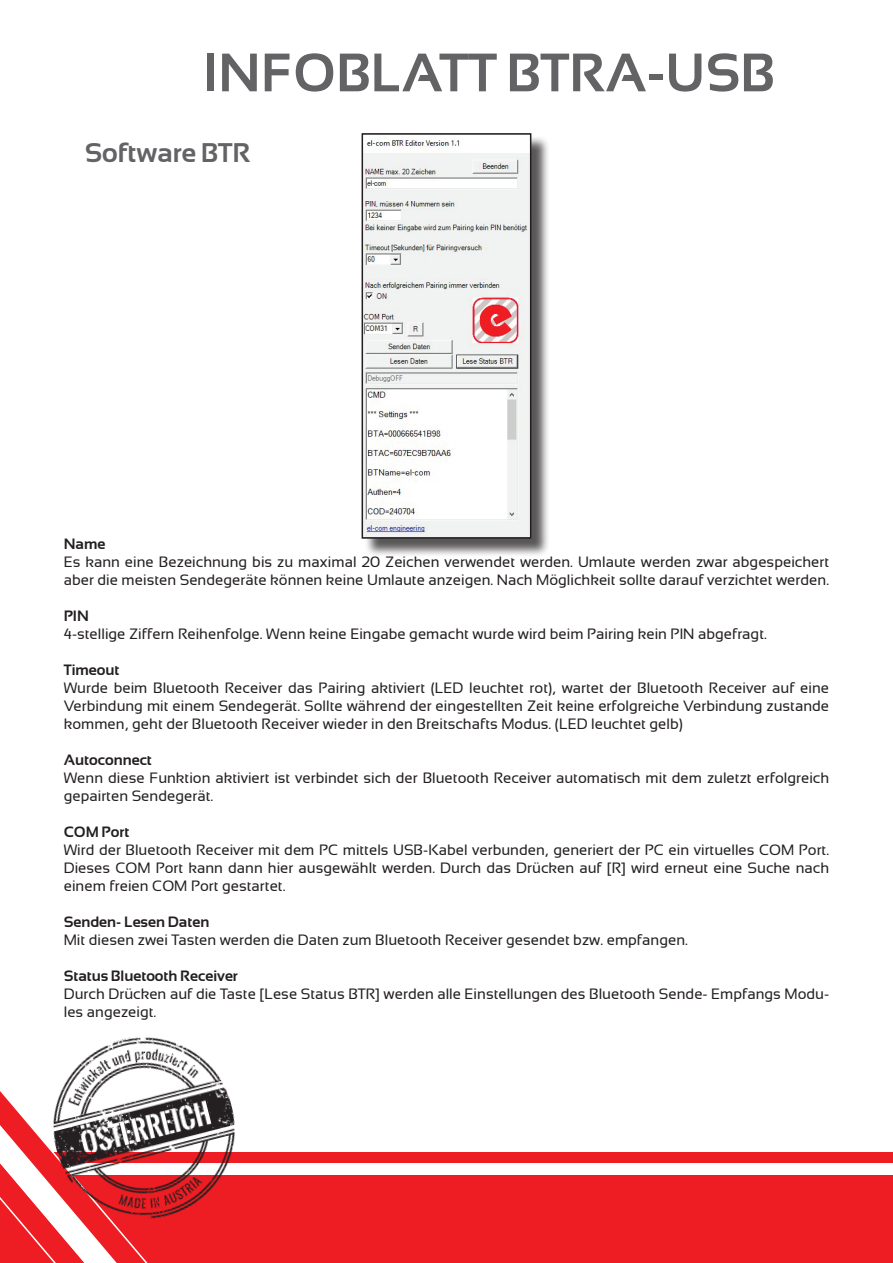
<style>
.page{position:relative;width:893px;height:1263px;background:#fff}
.page>*{position:absolute;margin:0;border:0;box-sizing:border-box;transform-origin:0 0}
.t1{font:700 54px "Sansation";color:#636366}
.t2{font:700 27px "Sansation";color:#636366}
.t3{font:15px/18px "Sansation";color:#231f20}
.t4{font:700 15px "Sansation";color:#231f20}
</style>
<div class="page">
<div style="left:0;top:1152px;width:893px;height:12px;background:#ee1d23"></div>
<div style="left:0;top:1175px;width:893px;height:11px;background:#ee1d23"></div>
<div style="left:0;top:1186px;width:893px;height:77px;background:#ee1d23"></div>
<svg style="left:0;top:1091px;width:148px;height:172px"></svg>
<img style="left:33px;top:1037px;width:224px;height:201px">
<div style="left:364px;top:135px;width:186px;height:422px;background:#231f20;opacity:.75"></div>
<img style="left:365px;top:136px;width:163px;height:400px">
<div style="left:362px;top:133px;width:169px;height:406px;border:2px solid #231f20"></div>
<h1 class="t1" style="left:203px;top:43px;width:573px">INFOBLATT BTRA-USB</h1>
<h2 class="t2" style="left:85px;top:138px;width:167px">Software BTR</h2>
<p class="t4" style="left:64px;top:536px;width:43px">Name</p>
<p class="t3" style="left:64px;top:553px;width:767px">Es kann eine Bezeichnung bis zu maximal 20 Zeichen verwendet werden. Umlaute werden zwar abgespeichert aber die meisten Sendegeräte können keine Umlaute anzeigen. Nach Möglichkeit sollte darauf verzichtet werden.</p>
<p class="t4" style="left:64px;top:608px;width:27px">PIN</p>
<p class="t3" style="left:64px;top:625px;width:705px">4-stellige Ziffern Reihenfolge. Wenn keine Eingabe gemacht wurde wird beim Pairing kein PIN abgefragt.</p>
<p class="t4" style="left:64px;top:662px;width:57px">Timeout</p>
<p class="t3" style="left:64px;top:679px;width:767px;text-align:justify">Wurde beim Bluetooth Receiver das Pairing aktiviert (LED leuchtet rot), wartet der Bluetooth Receiver auf eine Verbindung mit einem Sendegerät. Sollte während der eingestellten Zeit keine erfolgreiche Verbindung zustande kommen, geht der Bluetooth Receiver wieder in den Breitschafts Modus. (LED leuchtet gelb)</p>
<p class="t4" style="left:64px;top:752px;width:90px">Autoconnect</p>
<p class="t3" style="left:64px;top:769px;width:767px">Wenn diese Funktion aktiviert ist verbindet sich der Bluetooth Receiver automatisch mit dem zuletzt erfolgreich gepairten Sendegerät.</p>
<p class="t4" style="left:64px;top:824px;width:67px">COM Port</p>
<p class="t3" style="left:64px;top:841px;width:767px;text-align:justify">Wird der Bluetooth Receiver mit dem PC mittels USB-Kabel verbunden, generiert der PC ein virtuelles COM Port.<br>Dieses COM Port kann dann hier ausgewählt werden. Durch das Drücken auf [R] wird erneut eine Suche nach einem freien COM Port gestartet.</p>
<p class="t4" style="left:64px;top:914px;width:147px">Senden- Lesen Daten</p>
<p class="t3" style="left:64px;top:931px;width:626px">Mit diesen zwei Tasten werden die Daten zum Bluetooth Receiver gesendet bzw. empfangen.</p>
<p class="t4" style="left:64px;top:968px;width:176px">Status Bluetooth Receiver</p>
<p class="t3" style="left:64px;top:985px;width:767px">Durch Drücken auf die Taste [Lese Status BTR] werden alle Einstellungen des Bluetooth Sende- Empfangs Modu&shy;les angezeigt.</p>
</div>
